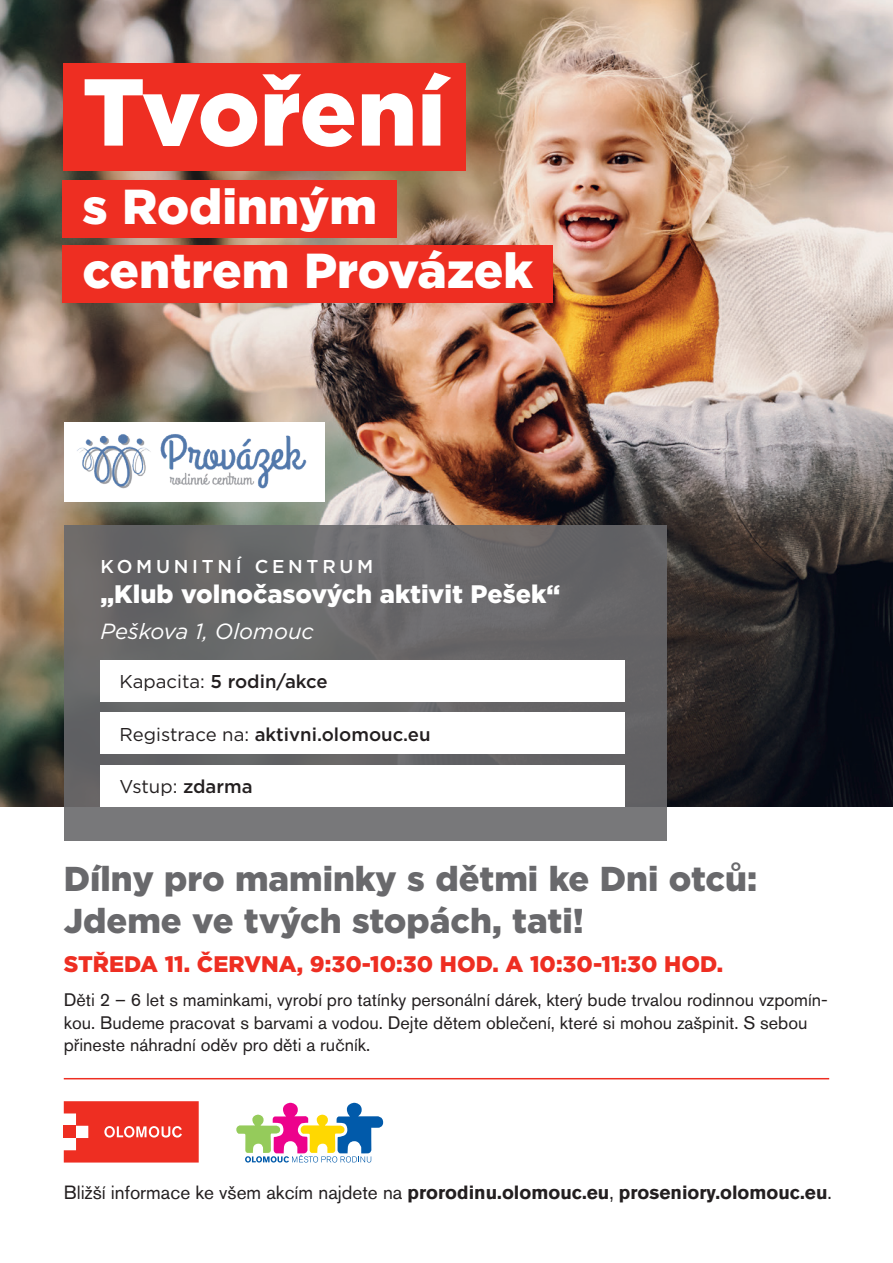
<style>
.page{position:relative;width:893px;height:1263px;background:#fff}
.page>*{position:absolute;margin:0;border:0;box-sizing:border-box;transform-origin:0 0}
.t1{font:900 94.8px "Gotham";letter-spacing:-.005em;color:#fff}
.t2{font:900 49.05px/64.8px "Gotham";color:#fff}
.t3{font:900 34.5px/41.4px "Gotham";color:#69696c}
.t4{font:900 25.35px "Gotham";color:#fff}
.t5{font:900 22.5px "Gotham";color:#ee2e22}
.t6{font:italic 21.9px "Gotham";color:#fff}
.t7{font:700 19.05px "Akzidenz Grotesk Pro";color:#231f20}
.t8{font:500 18.6px "Gotham";color:#231f20}
.t9{font:500 18.6px "Gotham";letter-spacing:.2em;color:#fff}
.t10{font:18.6px "Gotham";letter-spacing:-.005em;color:#231f20}
.t11{font:18px/22.5px "Akzidenz Grotesk Pro";color:#231f20}
.s1{font-weight:400}
.s2{font-weight:500}
</style>
<div class="page">
<img style="left:0;top:0;width:893px;height:807px">
<div style="left:63px;top:63px;width:402px;height:108px;background:#ee2e22"></div>
<div style="left:63px;top:180px;width:334px;height:58px;background:#ee2e22"></div>
<div style="left:63px;top:245px;width:490px;height:58px;background:#ee2e22"></div>
<div style="left:64px;top:422px;width:261px;height:80px;background:#fff"></div>
<img style="left:77px;top:434px;width:230px;height:55px">
<hr style="left:64px;top:1078px;width:765px;height:1px;background:#ee2e22">
<svg style="left:236px;top:1103px;width:147px;height:59px"></svg>
<svg style="left:64px;top:1101px;width:135px;height:61px;background:#ef4339"></svg>
<div style="left:64px;top:526px;width:602px;height:315px;background:linear-gradient(to right,#6d6d6e,#6b6a6d)"></div>
<div style="left:100px;top:660px;width:525px;height:41px;background:#fff"></div>
<div style="left:100px;top:712px;width:525px;height:42px;background:#fff"></div>
<div style="left:100px;top:765px;width:525px;height:41px;background:#fff"></div>
<h1 class="t1" style="left:82px;top:47px;width:365px">Tvoření</h1>
<h2 class="t2" style="left:82px;top:173px;width:452px">s Rodinným centrem Provázek</h2>
<p class="t9" style="left:100px;top:554px;width:274px">KOMUNITNÍ CENTRUM</p>
<h3 class="t4" style="left:100px;top:577px;width:461px">„Klub volnočasových aktivit Pešek“</h3>
<p class="t6" style="left:100px;top:617px;width:215px">Peškova 1, Olomouc</p>
<p class="t8" style="left:120px;top:669px;width:210px"><span class="s1">Kapacita:</span> 5 rodin/akce</p>
<p class="t8" style="left:120px;top:722px;width:313px"><span class="s1">Registrace na:</span> aktivni.olomouc.eu</p>
<p class="t10" style="left:120px;top:774px;width:135px">Vstup: <span class="s2">zdarma</span></p>
<h3 class="t3" style="left:64px;top:858px;width:695px">Dílny pro maminky s dětmi ke Dni otců:<br>Jdeme ve tvých stopách, tati!</h3>
<p class="t5" style="left:64px;top:948px;width:661px">STŘEDA 11. ČERVNA, 9:30-10:30 HOD. A 10:30-11:30 HOD.</p>
<p class="t11" style="left:64px;top:989px;width:766px">Děti 2 – 6 let s maminkami, vyrobí pro tatínky personální dárek, který bude trvalou rodinnou vzpomín&shy;kou. Budeme pracovat s barvami a vodou. Dejte dětem oblečení, které si mohou zašpinit. S sebou přineste náhradní oděv pro děti a ručník.</p>
<p class="t7" style="left:64px;top:1179px;width:770px"><span class="s1">Bližší informace ke všem akcím najdete na</span> prorodinu.olomouc.eu<span class="s1">,</span> proseniory.olomouc.eu<span class="s1">.</span></p>
</div>
